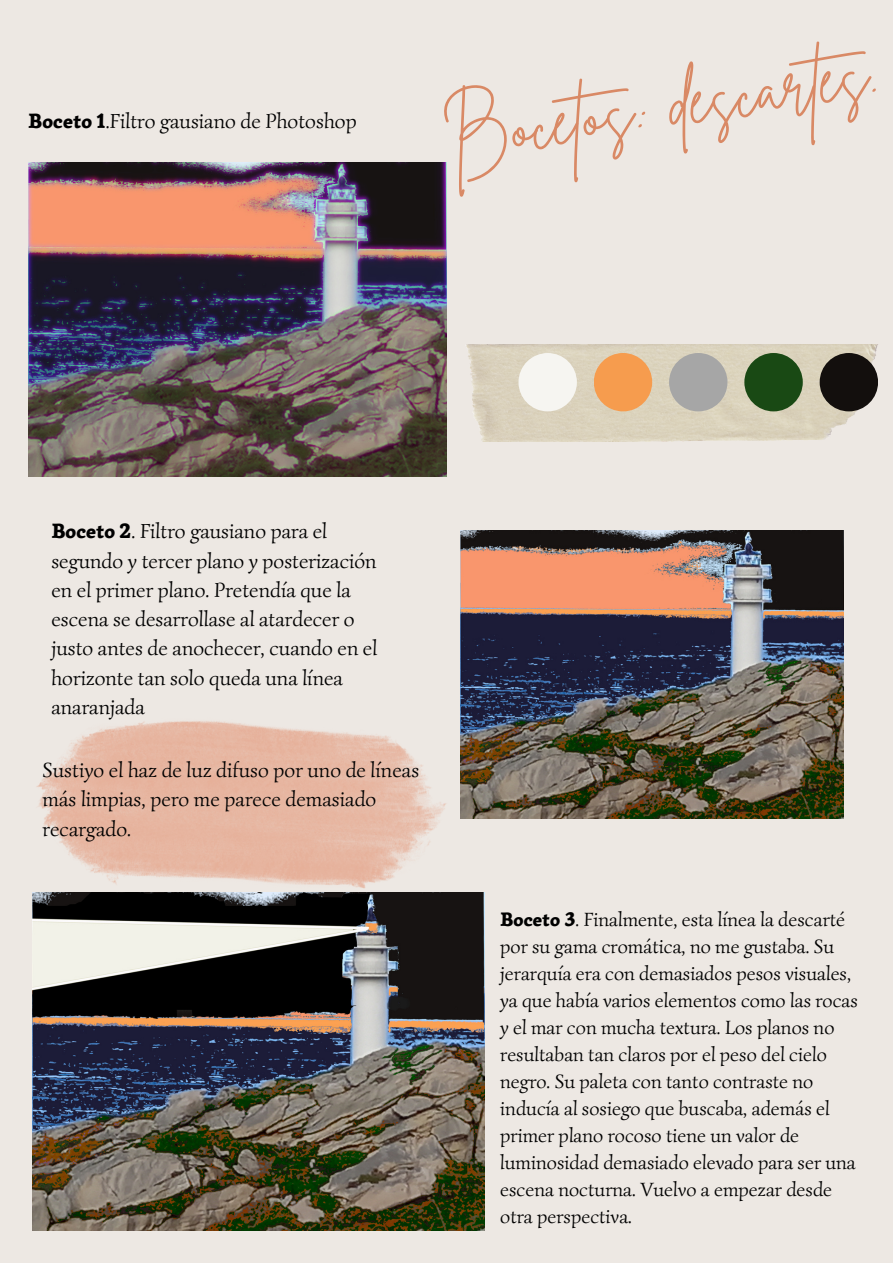
<style>
.page{position:relative;width:893px;height:1264px;background:#fff}
.page>*{position:absolute;margin:0;border:0;box-sizing:border-box;transform-origin:0 0}
.t1{font:69.3px "Brittany Signature";color:#d98965}
.t2{font:21px/29.2px "Simonetta";color:#000}
.t3{font:19.8px/27px "Simonetta";color:#000}
.s1{font-weight:900}
</style>
<div class="page">
<div style="left:0;top:0;width:892px;height:1262px;background:#ede8e3"></div>
<img style="left:36px;top:721px;width:410px;height:168px">
<img style="left:466px;top:344px;width:412px;height:97px">
<img style="left:28px;top:163px;width:418px;height:313px">
<img style="left:460px;top:530px;width:383px;height:288px">
<img style="left:33px;top:892px;width:451px;height:338px">
<div style="left:593px;top:353px;width:59px;height:58px;background:#f69c4e;border-radius:50%"></div>
<div style="left:819px;top:353px;width:59px;height:58px;background:#130f0d;border-radius:50%"></div>
<div style="left:669px;top:353px;width:58px;height:58px;background:#a6a6a6;border-radius:50%"></div>
<div style="left:518px;top:353px;width:59px;height:58px;background:#f6f5f1;border-radius:50%"></div>
<div style="left:744px;top:353px;width:58px;height:58px;background:#194914;border-radius:50%"></div>
<p class="t2" style="left:28px;top:107px;width:330px"><span class="s1">Boceto 1</span>.Filtro gausiano de Photoshop</p>
<h1 class="t1" style="left:437px;top:94px;width:438px;rotate:-9deg">Bocetos: descartes.</h1>
<p class="t2" style="left:51px;top:516px;width:327px"><span class="s1">Boceto 2</span>. Filtro gausiano para el segundo y tercer plano y posterización en el primer plano. Pretendía que la escena se desarrollase al atardecer o justo antes de anochecer, cuando en el horizonte tan solo queda una línea anaranjada</p>
<p class="t2" style="left:43px;top:755px;width:378px">Sustiyo el haz de luz difuso por uno de líneas más limpias, pero me parece demasiado recargado.</p>
<p class="t3" style="left:500px;top:905px;width:359px"><span class="s1">Boceto 3</span>. Finalmente, esta línea la descarté por su gama cromática, no me gustaba. Su jerarquía era con demasiados pesos visuales, ya que había varios elementos como las rocas y el mar con mucha textura. Los planos no resultaban tan claros por el peso del cielo negro. Su paleta con tanto contraste no inducía al sosiego que buscaba, además el primer plano rocoso tiene un valor de luminosidad demasiado elevado para ser una escena nocturna. Vuelvo a empezar desde otra perspectiva.</p>
</div>
